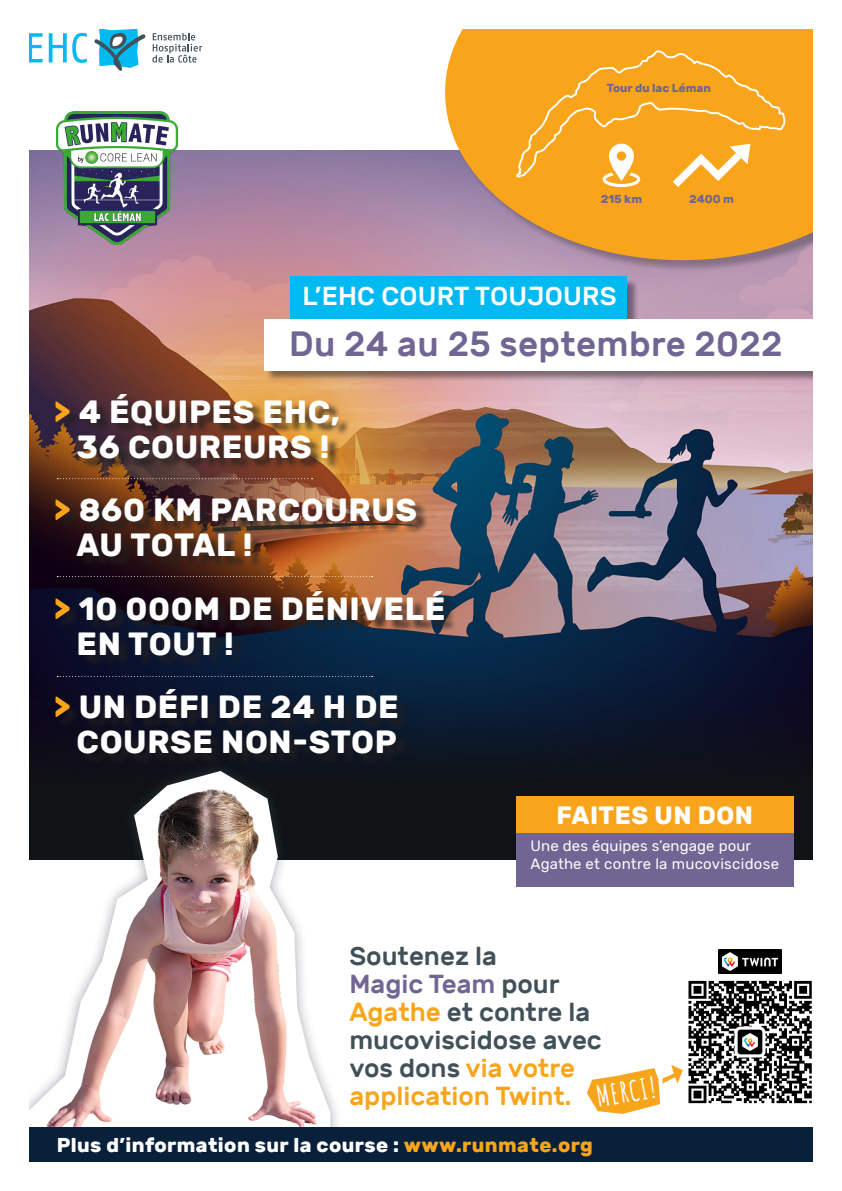
<style>
.page{position:relative;width:842px;height:1191px;background:#fff}
.page>*{position:absolute;margin:0;border:0;box-sizing:border-box;transform-origin:0 0}
.t1{font:500 35px "Rubik";letter-spacing:.01em;color:#716593}
.t2{font:700 32px/35px "Rubik";letter-spacing:.02em;color:#fff}
.t3{font:700 28.2px "Amatic SC";color:#fff}
.t4{font:500 26px/28px "Rubik";color:#425159}
.t5{font:500 26px "Rubik";letter-spacing:.01em;color:#fff}
.t6{font:700 25px "Rubik";letter-spacing:.02em;color:#fff}
.t7{font:700 20px "Rubik";letter-spacing:.02em;color:#fff}
.t8{font:15px/18px "Rubik";letter-spacing:.01em;color:#fff}
.t9{font:700 11.6px "Rubik";color:#716593}
.s1{color:#f9a51b}
.s2{color:#716593}
</style>
<div class="page">
<img style="left:29px;top:150px;width:784px;height:709px">
<div style="left:15px;top:759px;width:328px;height:398px;background:#425159;opacity:.5"></div>
<img style="left:28px;top:771px;width:302px;height:356px">
<div style="left:0;top:1127px;width:842px;height:35px;background:#08203a"></div>
<div style="left:292px;top:278px;width:347px;height:54px;background:#231f20;opacity:.5"></div>
<div style="left:290px;top:276px;width:336px;height:43px;background:#00baf1"></div>
<div style="left:266px;top:320px;width:569px;height:62px;background:#231f20;opacity:.5"></div>
<div style="left:264px;top:319px;width:559px;height:51px;background:#fff"></div>
<div style="left:516px;top:833px;width:278px;height:54px;background:#716593"></div>
<img style="left:57px;top:112px;width:120px;height:133px">
<img style="left:718px;top:950px;width:63px;height:23px">
<svg style="left:587px;top:1065px;width:96px;height:49px"></svg>
<div style="left:447px;top:0;width:395px;height:273px;background:#231f20;opacity:.3"></div>
<svg style="left:445px;top:28px;width:369px;height:232px;background:#e8a13c"></svg>
<div style="left:57px;top:395px;width:399px;height:371px;background:#231f20;opacity:.75"></div>
<svg style="left:57px;top:478px;width:256px;height:1px"></svg>
<svg style="left:57px;top:576px;width:316px;height:1px"></svg>
<div style="left:516px;top:797px;width:278px;height:36px;background:#f9a51b"></div>
<img style="left:688px;top:980px;width:124px;height:124px">
<svg style="left:57px;top:676px;width:316px;height:1px"></svg>
<svg style="left:94px;top:29px;width:52px;height:42px"></svg>
<svg style="left:152px;top:33px;width:50px;height:30px"></svg>
<svg style="left:29px;top:33px;width:14px;height:29px"></svg>
<svg style="left:49px;top:33px;width:38px;height:30px"></svg>
<svg style="left:515px;top:50px;width:272px;height:137px;background:#f9ac2c"></svg>
<div style="left:814px;top:0;width:28px;height:1191px;background:#fff"></div>
<div style="left:0;top:0;width:28px;height:1191px;background:#fff"></div>
<div style="left:0;top:0;width:842px;height:28px;background:#fff"></div>
<p class="t9" style="left:607px;top:81px;width:105px">Tour du lac Léman</p>
<p class="t9" style="left:601px;top:192px;width:43px">215 km</p>
<p class="t9" style="left:689px;top:192px;width:46px">2400 m</p>
<p class="t5" style="left:303px;top:281px;width:316px">L’EHC COURT TOUJOURS</p>
<p class="t1" style="left:289px;top:324px;width:495px">Du 24 au 25 septembre 2022</p>
<p class="t2" style="left:54px;top:394px;width:288px;text-align:center"><span class="s1">&gt;</span> 4 ÉQUIPES EHC,<br>36 COUREURS !</p>
<p class="t2" style="left:77px;top:493px;width:342px;text-indent:-23px"><span class="s1">&gt;</span> 860 KM PARCOURUS<br>AU TOTAL !</p>
<p class="t2" style="left:77px;top:591px;width:370px;text-indent:-23px"><span class="s1">&gt;</span> 10 000M DE DÉNIVELÉ<br>EN TOUT !</p>
<p class="t2" style="left:54px;top:689px;width:346px;text-align:right"><span class="s1">&gt;</span> UN DÉFI DE 24 H DE<br>COURSE NON-STOP</p>
<p class="t6" style="left:556px;top:800px;width:198px">FAITES UN DON</p>
<p class="t8" style="left:531px;top:837px;width:250px">Une des équipes s’engage pour<br>Agathe et contre la mucoviscidose</p>
<p class="t4" style="left:349px;top:942px;width:254px">Soutenez la<br><span class="s2">Magic Team</span> pour<br><span class="s1">Agathe</span> et contre la mucoviscidose avec vos dons <span class="s1">via votre application Twint.</span></p>
<p class="t3" style="left:594px;top:1075px;width:61px;rotate:-9deg">MERCI!</p>
<p class="t7" style="left:57px;top:1132px;width:538px">Plus d’information sur la course : <span class="s1">www.runmate.org</span></p>
</div>
